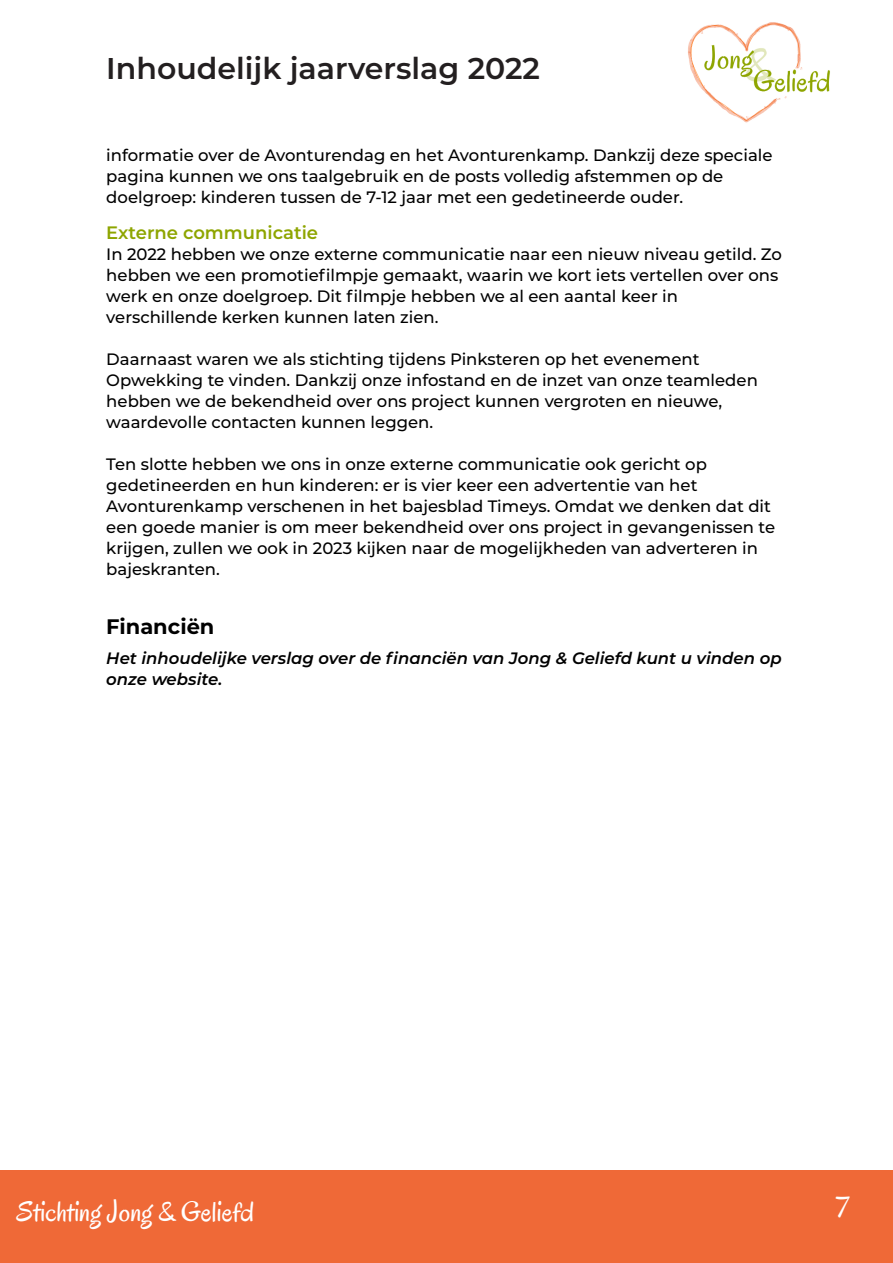
<style>
.page{position:relative;width:893px;height:1263px;background:#fff}
.page>*{position:absolute;margin:0;border:0;box-sizing:border-box;transform-origin:0 0}
.t1{font:600 30px "Montserrat";color:#231f20}
.t2{font:30px "Oregano";color:#fff}
.t3{font:28.65px "Oregano";color:#fff}
.t4{font:700 21px "Montserrat";color:#000}
.t5{font:600 18px "Montserrat";color:#8ea500}
.t6{font:500 16.5px/21px "Montserrat";color:#000}
.t7{font:italic 600 16.5px/21px "Montserrat";color:#000}
</style>
<div class="page">
<div style="left:0;top:1170px;width:893px;height:93px;background:#ef6937"></div>
<img style="left:688px;top:22px;width:142px;height:101px">
<h1 class="t1" style="left:106px;top:49px;width:435px">Inhoudelijk jaarverslag 2022</h1>
<p class="t6" style="left:106px;top:144px;width:668px">informatie over de Avonturendag en het Avonturenkamp. Dankzij deze speciale pagina kunnen we ons taalgebruik en de posts volledig afstemmen op de doelgroep: kinderen tussen de 7-12 jaar met een gedetineerde ouder.</p>
<p class="t5" style="left:106px;top:221px;width:213px">Externe communicatie</p>
<p class="t6" style="left:106px;top:243px;width:677px">In 2022 hebben we onze externe communicatie naar een nieuw niveau getild. Zo hebben we een promotiefilmpje gemaakt, waarin we kort iets vertellen over ons werk en onze doelgroep. Dit filmpje hebben we al een aantal keer in verschillende kerken kunnen laten zien.</p>
<p class="t6" style="left:106px;top:348px;width:653px">Daarnaast waren we als stichting tijdens Pinksteren op het evenement Opwekking te vinden. Dankzij onze infostand en de inzet van onze teamleden hebben we de bekendheid over ons project kunnen vergroten en nieuwe, waardevolle contacten kunnen leggen.</p>
<p class="t6" style="left:106px;top:453px;width:670px">Ten slotte hebben we ons in onze externe communicatie ook gericht op gedetineerden en hun kinderen: er is vier keer een advertentie van het Avonturenkamp verschenen in het bajesblad Timeys. Omdat we denken dat dit een goede manier is om meer bekendheid over ons project in gevangenissen te krijgen, zullen we ook in 2023 kijken naar de mogelijkheden van adverteren in bajeskranten.</p>
<p class="t4" style="left:106px;top:613px;width:110px">Financiën</p>
<p class="t7" style="left:106px;top:647px;width:677px">Het inhoudelijke verslag over de financiën van Jong &amp; Geliefd kunt u vinden op onze website.</p>
<h2 class="t3" style="left:17px;top:1193px;width:239px">Stichting Jong &amp; Geliefd</h2>
<h1 class="t2" style="left:836px;top:1188px;width:15px">7</h1>
</div>
